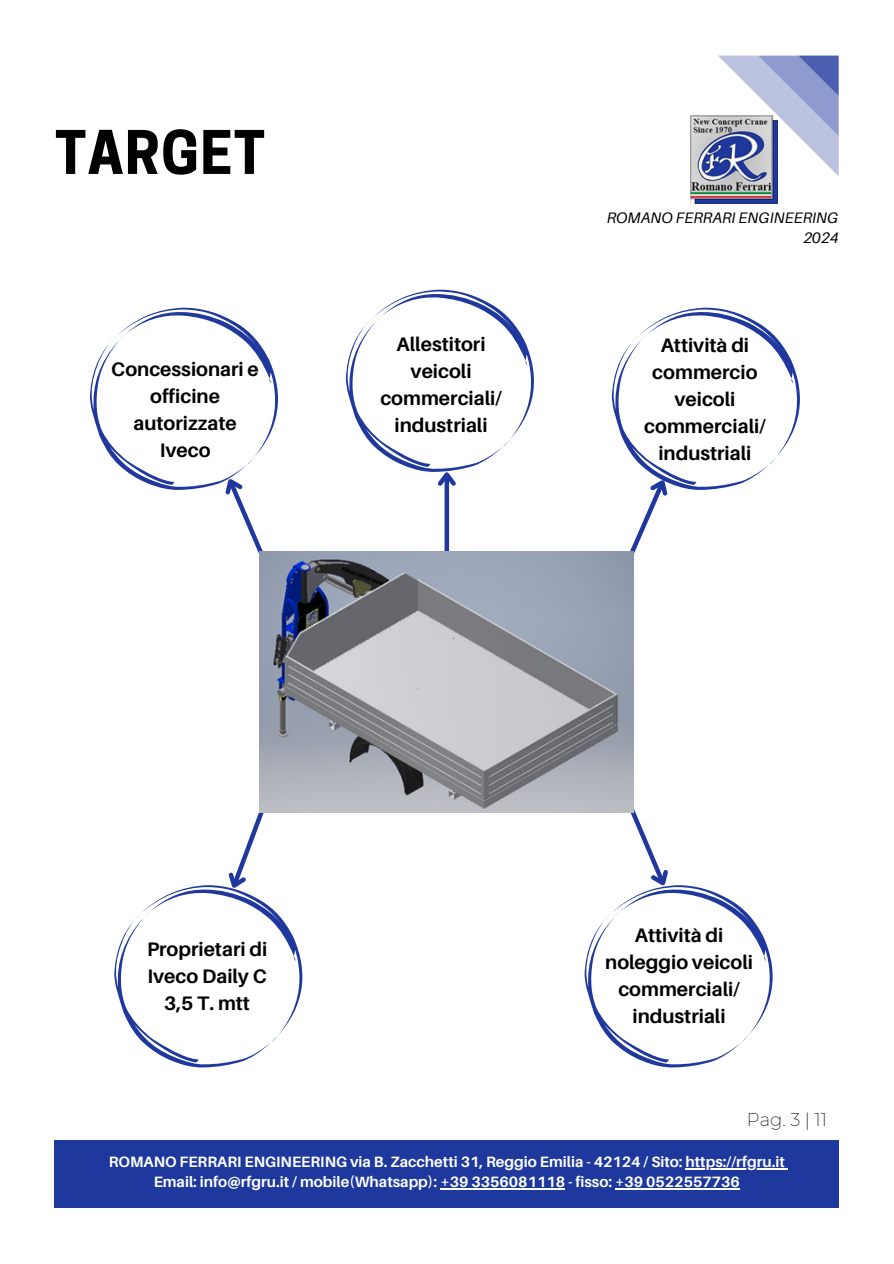
<style>
.page{position:relative;width:894px;height:1264px;background:#fff}
.page>*{position:absolute;margin:0;border:0;box-sizing:border-box;transform-origin:0 0}
.t1{font:700 56.4px "Cooper Hewitt";letter-spacing:.02em;color:#000}
.t2{font:700 19.5px/27px "Aileron";color:#000;text-align:center}
.t3{font:200 18px "Montserrat";color:#000}
.t4{font:italic 15.15px/20.2px "Aileron";color:#000;text-align:right}
.t5{font:700 15px/20.2px "Aileron";color:#fff;text-align:center}
</style>
<div class="page">
<svg style="left:718px;top:56px;width:120px;height:120px"></svg>
<img style="left:690px;top:116px;width:87px;height:88px">
<div style="left:55px;top:1140px;width:783px;height:67px;background:#1f389d"></div>
<hr style="left:685px;top:1168px;width:99px;height:1px;background:#fff">
<hr style="left:440px;top:1188px;width:125px;height:1px;background:#fff">
<hr style="left:615px;top:1188px;width:124px;height:1px;background:#fff">
<div style="left:444px;top:474px;width:5px;height:84px;background:#20389d"></div>
<svg style="left:114px;top:801px;width:195px;height:266px"></svg>
<img style="left:260px;top:552px;width:373px;height:260px">
<svg style="left:584px;top:800px;width:189px;height:267px"></svg>
<svg style="left:346px;top:290px;width:188px;height:200px"></svg>
<svg style="left:90px;top:308px;width:195px;height:256px"></svg>
<svg style="left:611px;top:308px;width:189px;height:257px"></svg>
<h1 class="t1" style="left:55px;top:132px;width:212px">TARGET</h1>
<p class="t2" style="left:111px;top:355px;width:149px">Concessionari e officine autorizzate<br>Iveco</p>
<p class="t4" style="left:606px;top:207px;width:233px">ROMANO FERRARI ENGINEERING<br>2024</p>
<p class="t2" style="left:380px;top:330px;width:123px">Allestitori veicoli commerciali/ industriali</p>
<p class="t2" style="left:644px;top:331px;width:123px">Attività di commercio veicoli commerciali/ industriali</p>
<p class="t2" style="left:147px;top:935px;width:122px">Proprietari di<br>Iveco Daily C<br>3,5 T. mtt</p>
<p class="t2" style="left:605px;top:921px;width:149px">Attività di noleggio veicoli commerciali/ industriali</p>
<p class="t3" style="left:746px;top:1108px;width:82px">Pag. 3 | 11</p>
<p class="t5" style="left:109px;top:1151px;width:677px">ROMANO FERRARI ENGINEERING via B. Zacchetti 31, Reggio Emilia - 42124 / Sito: https://rfgru.it<br>Email: info@rfgru.it / mobile(Whatsapp): +39 3356081118 - fisso: +39 0522557736</p>
</div>
